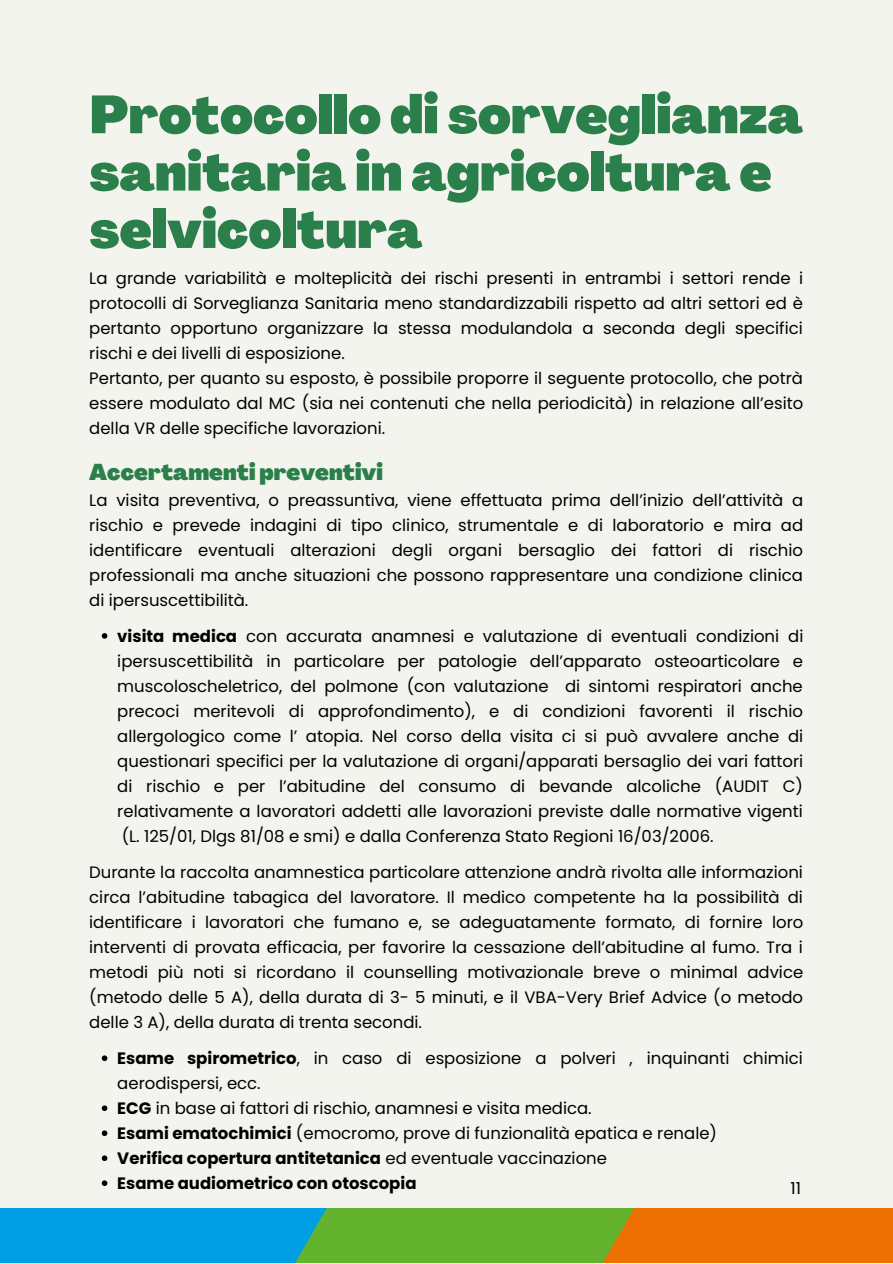
<style>
.page{position:relative;width:893px;height:1264px;background:#fff}
.page>*{position:absolute;margin:0;border:0;box-sizing:border-box;transform-origin:0 0}
.t1{font:900 52.5px/57.3px "Agrandir";color:#2a7f4a}
.t2{font:900 22.5px "Agrandir";color:#2a7f4a}
.t3{font:16.5px/25px "Poppins";color:#000;text-align:justify}
.s1{font-weight:700}
</style>
<div class="page">
<div style="left:0;top:0;width:892px;height:1262px;background:#f3f4ee"></div>
<div style="left:566px;top:1207px;width:326px;height:55px;background:#ee7003"></div>
<div style="left:258px;top:1207px;width:376px;height:55px;background:#63b32e"></div>
<div style="left:0;top:1207px;width:327px;height:55px;background:#009fe3"></div>
<svg style="left:102px;top:633px;width:5px;height:5px"></svg>
<svg style="left:102px;top:1055px;width:5px;height:6px"></svg>
<svg style="left:102px;top:1105px;width:5px;height:6px"></svg>
<svg style="left:102px;top:1130px;width:5px;height:5px"></svg>
<svg style="left:102px;top:1155px;width:5px;height:5px"></svg>
<svg style="left:102px;top:1180px;width:5px;height:5px"></svg>
<h1 class="t1" style="left:89px;top:91px;width:715px">Protocollo di sorveglianza sanitaria in agricoltura e selvicoltura</h1>
<p class="t3" style="left:89px;top:266px;width:715px;text-align:left">La grande variabilità e molteplicità dei rischi presenti in entrambi i settori rende i protocolli di Sorveglianza Sanitaria meno standardizzabili rispetto ad altri settori ed è pertanto opportuno organizzare la stessa modulandola a seconda degli specifici rischi e dei livelli di esposizione.<br>Pertanto, per quanto su esposto, è possibile proporre il seguente protocollo, che potrà essere modulato dal MC (sia nei contenuti che nella periodicità) in relazione all’esito della VR delle specifiche lavorazioni.</p>
<h2 class="t2" style="left:89px;top:463px;width:295px">Accertamenti preventivi</h2>
<p class="t3" style="left:89px;top:487px;width:715px">La visita preventiva, o preassuntiva, viene effettuata prima dell’inizio dell’attività a rischio e prevede indagini di tipo clinico, strumentale e di laboratorio e mira ad identificare eventuali alterazioni degli organi bersaglio dei fattori di rischio professionali ma anche situazioni che possono rappresentare una condizione clinica di ipersuscettibilità.</p>
<p class="t3" style="left:117px;top:623px;width:687px"><span class="s1">visita medica</span> con accurata anamnesi e valutazione di eventuali condizioni di ipersuscettibilità in particolare per patologie dell’apparato osteoarticolare e muscoloscheletrico, del polmone (con valutazione di sintomi respiratori anche precoci meritevoli di approfondimento), e di condizioni favorenti il rischio allergologico come l’ atopia. Nel corso della visita ci si può avvalere anche di questionari specifici per la valutazione di organi/apparati bersaglio dei vari fattori di rischio e per l’abitudine del consumo di bevande alcoliche (AUDIT C) relativamente a lavoratori addetti alle lavorazioni previste dalle normative vigenti (L. 125/01, Dlgs 81/08 e smi) e dalla Conferenza Stato Regioni 16/03/2006.</p>
<p class="t3" style="left:89px;top:859px;width:715px">Durante la raccolta anamnestica particolare attenzione andrà rivolta alle informazioni circa l’abitudine tabagica del lavoratore. Il medico competente ha la possibilità di identificare i lavoratori che fumano e, se adeguatamente formato, di fornire loro interventi di provata efficacia, per favorire la cessazione dell’abitudine al fumo. Tra i metodi più noti si ricordano il counselling motivazionale breve o minimal advice (metodo delle 5 A), della durata di 3- 5 minuti, e il VBA-Very Brief Advice (o metodo delle 3 A), della durata di trenta secondi.</p>
<p class="t3" style="left:117px;top:1045px;width:687px;text-align:left"><span class="s1">Esame spirometrico</span>, in caso di esposizione a polveri , inquinanti chimici aerodispersi, ecc.<br><span class="s1">ECG</span> in base ai fattori di rischio, anamnesi e visita medica.<br><span class="s1">Esami ematochimici</span> (emocromo, prove di funzionalità epatica e renale)<br><span class="s1">Verifica copertura antitetanica</span> ed eventuale vaccinazione<br><span class="s1">Esame audiometrico con otoscopia</span></p>
<p class="t3" style="left:790px;top:1175px;width:12px">11</p>
</div>
